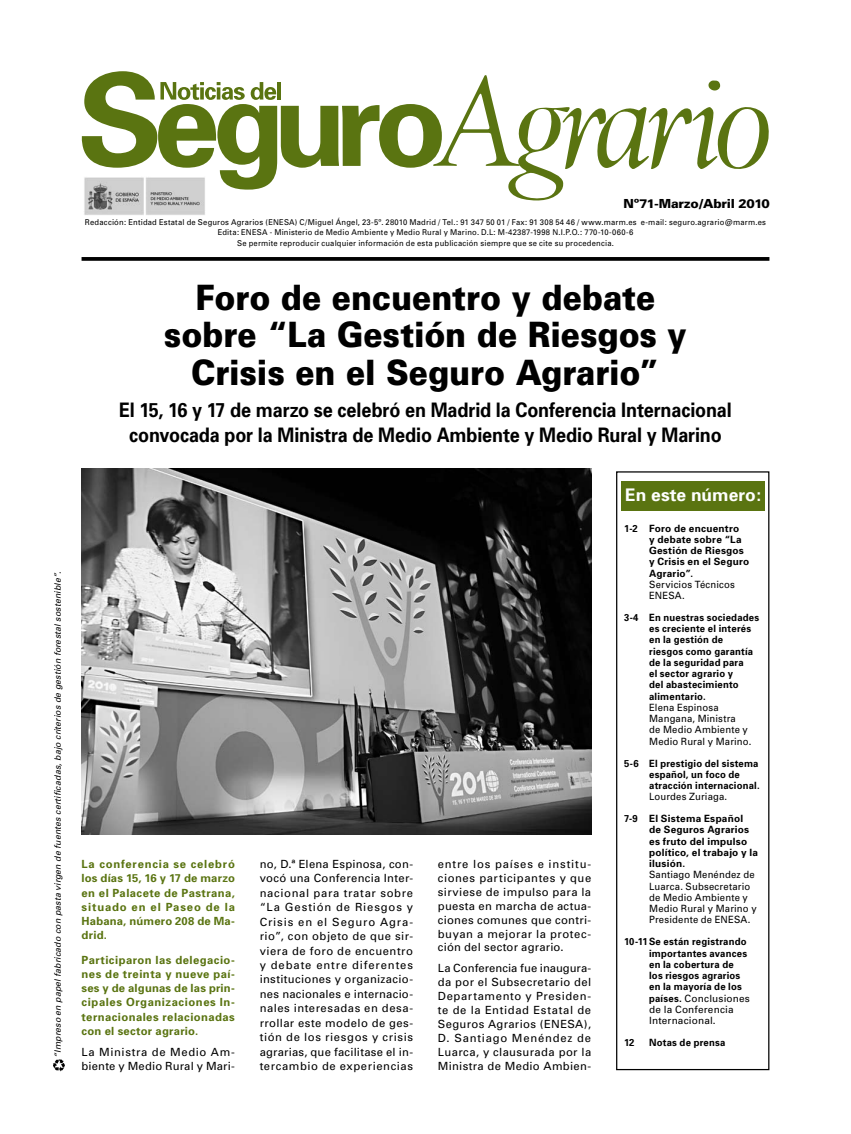
<style>
.page{position:relative;width:851px;height:1134px;background:#fff}
.page>*{position:absolute;margin:0;border:0;box-sizing:border-box;transform-origin:0 0}
.t1{font:900 35px/37.5px "Univers";color:#000;text-align:center;scale:.9 1}
.t2{font:700 20px/25px "Univers";letter-spacing:-.005em;color:#000;text-align:center;scale:.9 1}
.t3{font:700 17.38px "Univers";color:#fff}
.t4{font:900 12.5px "Univers";letter-spacing:-.02em;color:#000}
.t5{font:11.25px/14.5px "Univers";letter-spacing:.03em;color:#000;text-align:justify}
.t6{font:700 11.25px/14.1px "Univers";letter-spacing:.035em;color:#5a7411;text-align:justify}
.t7{font:700 10px/11.2px "Univers";letter-spacing:.02em;color:#000;scale:.95 1}
.t8{font:10px/11.2px "Univers";letter-spacing:.015em;color:#000;scale:.95 1}
.t9{font:italic 8.75px "Univers";color:#000}
.t10{font:8px/10.5px "Univers";letter-spacing:.025em;color:#000;text-align:center;scale:.95 1}
.s1{font-weight:400}
</style>
<div class="page">
<svg style="left:81px;top:257px;width:688px;height:4px;background:#0f0f0f"></svg>
<svg style="left:81px;top:71px;width:688px;height:130px"></svg>
<img style="left:83px;top:176px;width:122px;height:39px">
<svg style="left:53px;top:1059px;width:12px;height:12px"></svg>
<div style="left:616px;top:471px;width:153px;height:599px;border:1px solid #000"></div>
<div style="left:621px;top:481px;width:143px;height:29px;background:#5a7411"></div>
<img style="left:81px;top:468px;width:510px;height:366px">
<p class="t9" style="left:53px;top:1058px;width:488px;rotate:-90deg">“Impreso en papel fabricado con pasta virgen de fuentes certificadas, bajo criterios de gestión forestal sostenible”.</p>
<p class="t4" style="left:623px;top:196px;width:148px">Nº71-Marzo/Abril 2010</p>
<p class="t10" style="left:85px;top:217px;width:718px">Redacción: Entidad Estatal de Seguros Agrarios (ENESA) C/Miguel Ángel, 23-5º. 28010 Madrid / Tel.: 91 347 50 01 / Fax: 91 308 54 46 / www.marm.es e-mail: seguro.agrario@marm.es<br>Edita: ENESA - Ministerio de Medio Ambiente y Medio Rural y Marino. D.L: M-42387-1998 N.I.P.O.: 770-10-060-6<br>Se permite reproducir cualquier información de esta publicación siempre que se cite su procedencia.</p>
<h1 class="t1" style="left:164px;top:278px;width:582px">Foro de encuentro y debate sobre “La Gestión de Riesgos y<br>Crisis en el Seguro Agrario”</h1>
<h2 class="t2" style="left:119px;top:397px;width:682px">El 15, 16 y 17 de marzo se celebró en Madrid la Conferencia Internacional convocada por la Ministra de Medio Ambiente y Medio Rural y Marino</h2>
<p class="t6" style="left:81px;top:857px;width:155px">La conferencia se celebró los días 15, 16 y 17 de marzo en el Palacete de Pastrana, situado en el Paseo de la Habana, número 208 de Ma&shy;drid.</p>
<p class="t6" style="left:81px;top:953px;width:155px">Participaron las delegacio&shy;nes de treinta y nueve paí&shy;ses y de algunas de las prin&shy;cipales Organizaciones In&shy;ternacionales relacionadas con el sector agrario.</p>
<p class="t5" style="left:81px;top:1045px;width:155px;line-height:14.1px">La Ministra de Medio Am&shy;biente y Medio Rural y Mari-</p>
<p class="t5" style="left:260px;top:857px;width:155px">no, D.ª Elena Espinosa, con&shy;vocó una Conferencia Inter&shy;nacional para tratar sobre “La Gestión de Riesgos y Crisis en el Seguro Agra&shy;rio”, con objeto de que sir&shy;viera de foro de encuentro y debate entre diferentes instituciones y organizacio&shy;nes nacionales e internacio&shy;nales interesadas en desa&shy;rrollar este modelo de ges&shy;tión de los riesgos y crisis agrarias, que facilitase el in&shy;tercambio de experiencias</p>
<p class="t5" style="left:438px;top:857px;width:155px;line-height:14px">entre los países e institu&shy;ciones participantes y que sirviese de impulso para la puesta en marcha de actua&shy;ciones comunes que contri&shy;buyan a mejorar la protec&shy;ción del sector agrario.</p>
<p class="t5" style="left:438px;top:962px;width:155px;line-height:14px">La Conferencia fue inaugura&shy;da por el Subsecretario del Departamento y Presiden&shy;te de la Entidad Estatal de Seguros Agrarios (ENESA), D. Santiago Menéndez de Luarca, y clausurada por la Ministra de Medio Ambien-</p>
<h3 class="t3" style="left:625px;top:484px;width:137px">En este número:</h3>
<p class="t7" style="left:649px;top:522px;width:107px;text-indent:-25px">1-2 Foro de encuentro<br>y debate sobre “La<br>Gestión de Riesgos y Crisis en el Seguro<br>Agrario”.</p>
<p class="t8" style="left:649px;top:579px;width:92px">Servicios Técnicos<br>ENESA.</p>
<p class="t7" style="left:649px;top:612px;width:117px;text-indent:-25px">3-4 En nuestras sociedades es creciente el interés en la gestión de riesgos como garantía de la seguridad para<br>el sector agrario y<br>del abastecimiento alimentario.</p>
<p class="t8" style="left:649px;top:702px;width:109px">Elena Espinosa<br>Mangana, Ministra<br>de Medio Ambiente y<br>Medio Rural y Marino.</p>
<p class="t7" style="left:649px;top:757px;width:118px;text-indent:-25px">5-6 El prestigio del sistema español, un foco de atracción internacional.</p>
<p class="t8" style="left:649px;top:791px;width:84px">Lourdes Zuriaga.</p>
<p class="t7" style="left:649px;top:813px;width:116px;text-indent:-25px">7-9 El Sistema Español<br>de Seguros Agrarios es fruto del impulso político, el trabajo y la ilusión.</p>
<p class="t8" style="left:649px;top:869px;width:115px">Santiago Menéndez de<br>Luarca. Subsecretario de Medio Ambiente y<br>Medio Rural y Marino y<br>Presidente de ENESA.</p>
<p class="t7" style="left:649px;top:936px;width:108px;text-indent:-25px">10-11Se están registrando importantes avances en la cobertura de<br>los riesgos agrarios en la mayoría de los países. <span class="s1">Conclusiones de la Conferencia<br>Internacional.</span></p>
<p class="t7" style="left:624px;top:1037px;width:12px">12</p>
<p class="t7" style="left:649px;top:1037px;width:82px">Notas de prensa</p>
</div>
